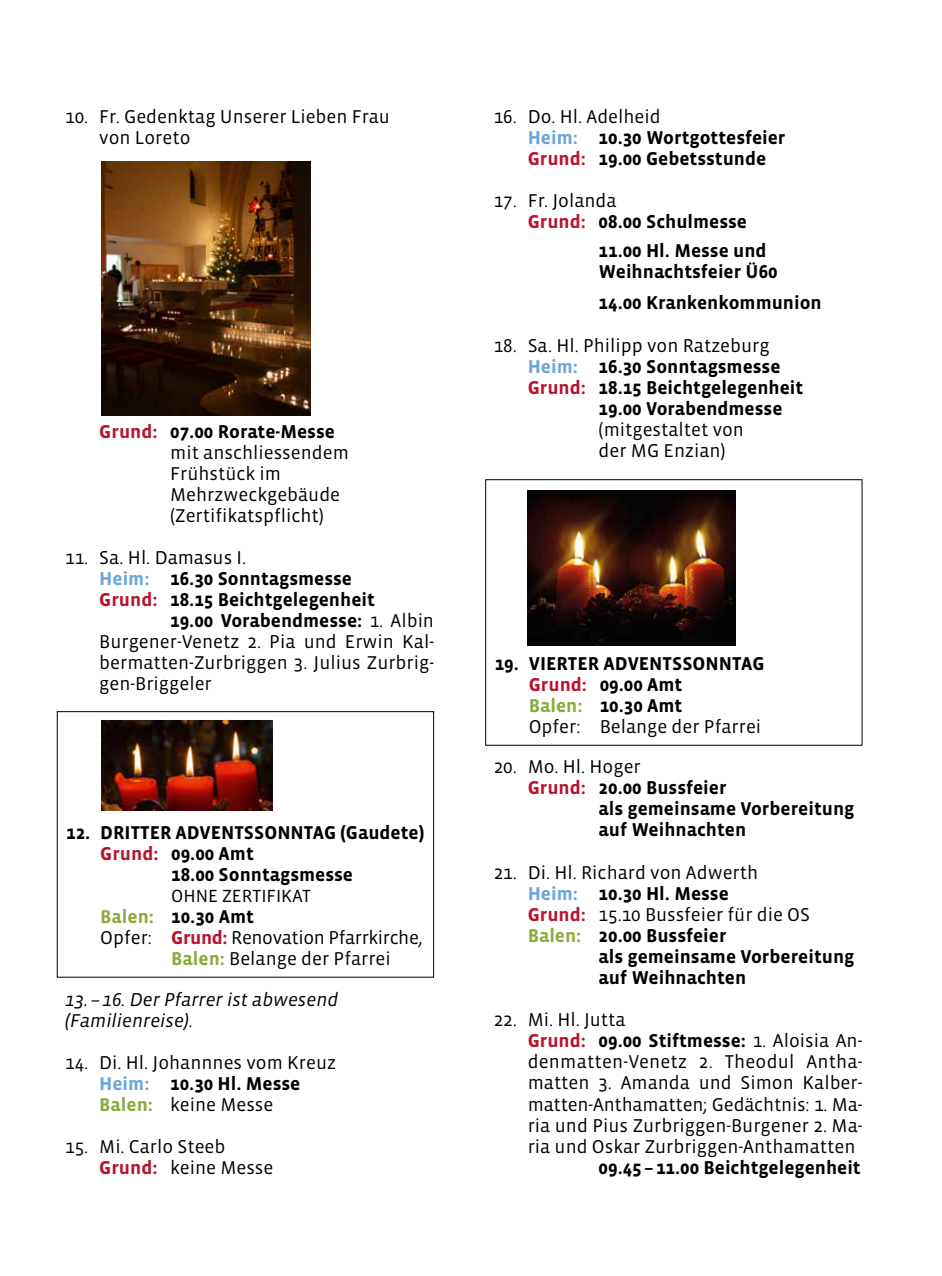
<style>
.page{position:relative;width:942px;height:1276px;background:#fff}
.page>*{position:absolute;margin:0;border:0;box-sizing:border-box;transform-origin:0 0}
.t1{font:19px/21px "Vista Sans";color:#000}
.t2{font:700 19px/21px "Vista Sans";color:#000}
.t3{font:italic 19px/21px "Vista Sans";color:#000}
.t4{font:19px "Vista Sans";letter-spacing:-.02em;color:#000}
.t5{font:18px "Vista Sans";color:#000}
.s1{font-weight:700;color:#b7142c}
.s2{font-weight:700}
.s3{color:#6ca5d8}
.s4{color:#b7142c}
.s5{font-weight:400}
.s6{color:#8daa3f}
.s7{font-weight:700;color:#8daa3f}
.s8{font-weight:700;color:#6ca5d8}
</style>
<div class="page">
<div style="left:57px;top:711px;width:377px;height:266px;border:1px solid #000"></div>
<div style="left:485px;top:479px;width:377px;height:267px;border:1px solid #000"></div>
<img style="left:101px;top:161px;width:209px;height:255px">
<img style="left:101px;top:720px;width:172px;height:90px">
<img style="left:527px;top:490px;width:208px;height:156px">
<p class="t1" style="left:99px;top:106px;width:292px;text-indent:-34px">10. Fr. Gedenktag Unserer Lieben Frau von Loreto</p>
<p class="t1" style="left:170px;top:421px;width:180px;text-indent:-71px"><span class="s1">Grund:</span> <span class="s2">07.00 Rorate-Messe </span>mit anschliessendem<br>Frühstück im<br>Mehrzweckgebäude (Zertifikatspflicht)</p>
<p class="t1" style="left:65px;top:548px;width:182px">11. Sa. Hl. Damasus I.</p>
<p class="t2" style="left:99px;top:569px;width:254px"><span class="s3">Heim:</span> 16.30 Sonntagsmesse</p>
<p class="t2" style="left:99px;top:590px;width:277px"><span class="s4">Grund:</span> 18.15 Beichtgelegenheit</p>
<p class="t2" style="left:170px;top:611px;width:265px">19.00 Vorabendmesse: <span class="s5">1. Albin</span></p>
<p class="t1" style="left:99px;top:632px;width:336px">Burgener-Venetz 2. Pia und Erwin Kal-</p>
<p class="t1" style="left:99px;top:653px;width:336px">bermatten-Zurbriggen 3. Julius Zurbrig-</p>
<p class="t1" style="left:99px;top:674px;width:114px">gen-Briggeler</p>
<p class="t2" style="left:66px;top:822px;width:359px">12. DRITTER ADVENTSSONNTAG (Gaudete)</p>
<p class="t2" style="left:100px;top:843px;width:155px"><span class="s4">Grund:</span> 09.00 Amt</p>
<p class="t2" style="left:171px;top:864px;width:183px">18.00 Sonntagsmesse</p>
<p class="t5" style="left:171px;top:887px;width:141px">OHNE ZERTIFIKAT</p>
<p class="t2" style="left:100px;top:907px;width:155px"><span class="s6">Balen:</span> 10.30 Amt</p>
<p class="t4" style="left:100px;top:928px;width:324px">Opfer: <span class="s1">Grund:</span> Renovation Pfarrkirche,</p>
<p class="t1" style="left:171px;top:949px;width:221px"><span class="s7">Balen:</span> Belange der Pfarrei</p>
<p class="t3" style="left:65px;top:989px;width:274px">13. –16. Der Pfarrer ist abwesend (Familienreise).</p>
<p class="t1" style="left:99px;top:1052px;width:238px;text-indent:-34px">14. Di. Hl. Johannnes vom Kreuz<br><span class="s8">Heim:</span> <span class="s2">10.30 Hl. Messe<br></span><span class="s7">Balen:</span> keine Messe</p>
<p class="t1" style="left:99px;top:1136px;width:175px;text-indent:-34px">15. Mi. Carlo Steeb<br><span class="s1">Grund:</span> keine Messe</p>
<p class="t2" style="left:527px;top:106px;width:259px;text-indent:-34px"><span class="s5">16. Do. Hl. Adelheid<br></span><span class="s3">Heim:</span> 10.30 Wortgottesfeier<br><span class="s4">Grund:</span> 19.00 Gebetsstunde</p>
<p class="t2" style="left:527px;top:190px;width:221px;text-indent:-34px"><span class="s5">17. Fr. Jolanda<br></span><span class="s4">Grund:</span> 08.00 Schulmesse</p>
<p class="t2" style="left:598px;top:241px;width:180px">11.00 Hl. Messe und<br>Weihnachtsfeier Ü60</p>
<p class="t2" style="left:598px;top:293px;width:224px">14.00 Krankenkommunion</p>
<p class="t1" style="left:493px;top:335px;width:277px">18. Sa. Hl. Philipp von Ratzeburg</p>
<p class="t2" style="left:527px;top:356px;width:254px"><span class="s3">Heim:</span> 16.30 Sonntagsmesse</p>
<p class="t2" style="left:527px;top:377px;width:277px"><span class="s4">Grund:</span> 18.15 Beichtgelegenheit</p>
<p class="t2" style="left:598px;top:398px;width:185px">19.00 Vorabendmesse</p>
<p class="t1" style="left:598px;top:419px;width:147px">(mitgestaltet von der MG Enzian)</p>
<p class="t2" style="left:528px;top:654px;width:237px;text-indent:-34px">19. VIERTER ADVENTSSONNTAG<br><span class="s4">Grund:</span> 09.00 Amt<br><span class="s6">Balen:</span> 10.30 Amt<br><span class="s5">Opfer: Belange der Pfarrei</span></p>
<p class="t1" style="left:493px;top:757px;width:149px">20. Mo. Hl. Hoger</p>
<p class="t2" style="left:527px;top:778px;width:200px"><span class="s4">Grund:</span> 20.00 Bussfeier</p>
<p class="t2" style="left:598px;top:799px;width:257px">als gemeinsame Vorbereitung</p>
<p class="t2" style="left:598px;top:820px;width:149px">auf Weihnachten</p>
<p class="t1" style="left:527px;top:862px;width:284px;text-indent:-34px">21. Di. Hl. Richard von Adwerth<br><span class="s8">Heim:</span> <span class="s2">10.30 Hl. Messe<br></span><span class="s1">Grund:</span> 15.10 Bussfeier für die OS<br><span class="s7">Balen:</span> <span class="s2">20.00 Bussfeier</span></p>
<p class="t2" style="left:598px;top:946px;width:257px">als gemeinsame Vorbereitung auf Weihnachten</p>
<p class="t1" style="left:527px;top:1009px;width:336px;text-indent:-34px">22. Mi. Hl. Jutta<br><span class="s1">Grund:</span> <span class="s2">09.00 Stiftmesse:</span> 1. Aloisia An&shy;denmatten-Venetz 2. Theodul Antha&shy;matten 3. Amanda und Simon Kalber&shy;matten-Anthamatten; Gedächtnis: 1. Ma&shy;ria und Pius Zurbriggen-Burgener 2. Ma&shy;ria und Oskar Zurbriggen-Anthamatten</p>
<p class="t2" style="left:598px;top:1157px;width:263px">09.45–11.00 Beichtgelegenheit</p>
</div>
